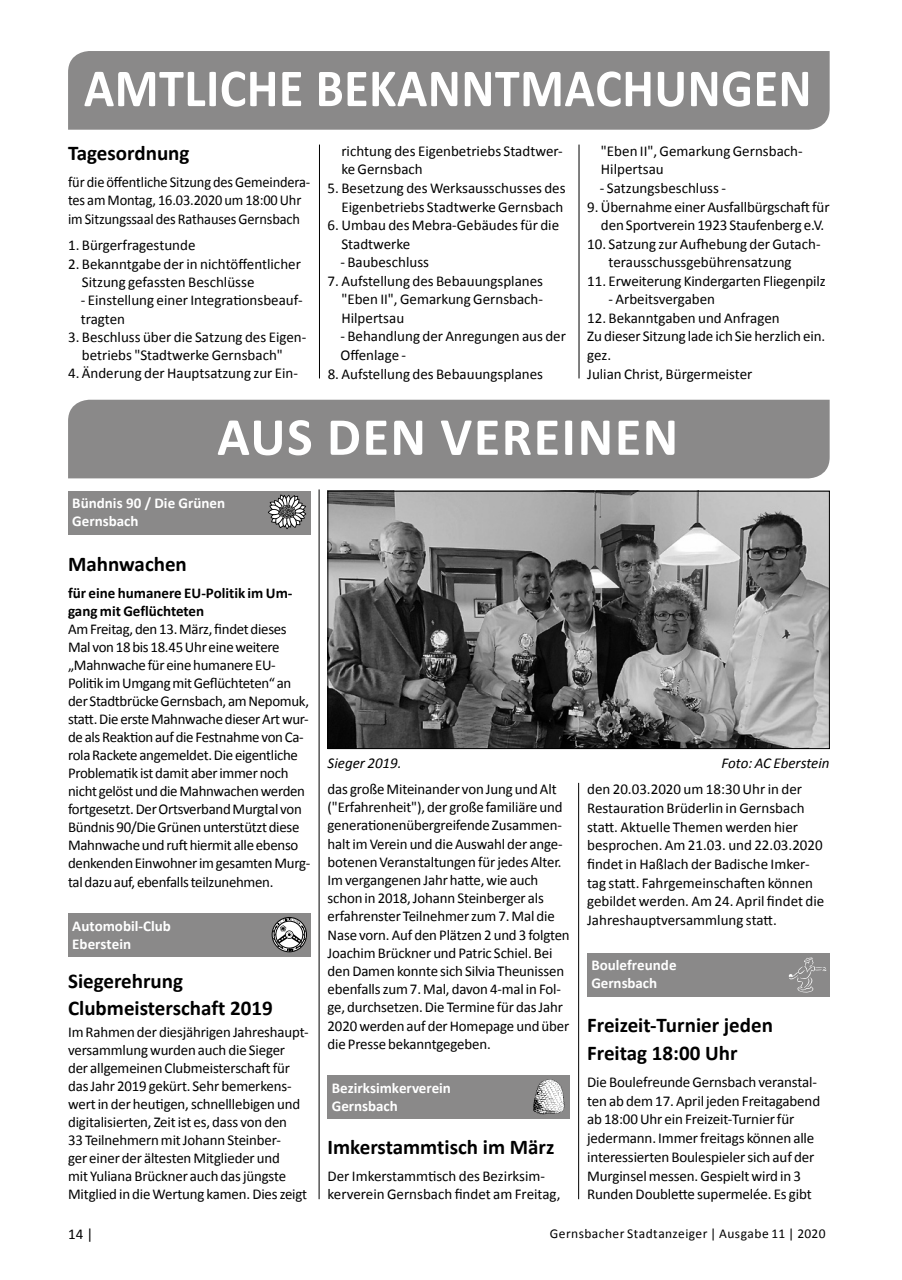
<style>
.page{position:relative;width:902px;height:1280px;background:#fff}
.page>*{position:absolute;margin:0;border:0;box-sizing:border-box;transform-origin:0 0}
.t1{font:700 54px "Calibri";letter-spacing:.01em;color:#fff;scale:.93 1}
.t2{font:700 54px "Calibri";letter-spacing:.03em;color:#fff}
.t3{font:700 21px/27.8px "Calibri";color:#000}
.t4{font:15px/18px "Calibri";letter-spacing:-.01em;color:#000}
.t5{font:15px/18.3px "Calibri";letter-spacing:-.01em;color:#000;scale:.96 1}
.t6{font:700 15px/18px "Calibri";color:#fff}
.t7{font:700 15px/18px "Calibri";color:#000}
.t8{font:italic 15px "Calibri";color:#000}
.t9{font:13.5px "Calibri";letter-spacing:.03em;color:#000}
</style>
<div class="page">
<hr style="left:578px;top:145px;width:1px;height:233px;background:#000">
<hr style="left:319px;top:145px;width:1px;height:233px;background:#000">
<div style="left:68px;top:51px;width:761px;height:79px;background:#8a8989"></div>
<div style="left:68px;top:400px;width:761px;height:78px;background:#8a8989"></div>
<div style="left:587px;top:953px;width:242px;height:43px;background:#8a8989"></div>
<svg style="left:788px;top:957px;width:38px;height:36px"></svg>
<div style="left:327px;top:1076px;width:243px;height:43px;background:#8a8989"></div>
<svg style="left:533px;top:1079px;width:31px;height:35px"></svg>
<div style="left:68px;top:491px;width:242px;height:43px;background:#8a8989"></div>
<svg style="left:268px;top:494px;width:38px;height:35px"></svg>
<div style="left:68px;top:913px;width:242px;height:44px;background:#8a8989"></div>
<div style="left:272px;top:917px;width:35px;height:35px;border:1px solid #000;border-radius:50%"></div>
<svg style="left:272px;top:918px;width:34px;height:33px"></svg>
<img style="left:329px;top:493px;width:498px;height:254px">
<div style="left:327px;top:491px;width:502px;height:258px;border:1px solid #000"></div>
<hr style="left:578px;top:783px;width:1px;height:416px;background:#000">
<hr style="left:319px;top:489px;width:1px;height:710px;background:#000">
<h1 class="t1" style="left:84px;top:54px;width:783px">AMTLICHE BEKANNTMACHUNGEN</h1>
<h2 class="t3" style="left:68px;top:139px;width:123px">Tagesordnung</h2>
<p class="t5" style="left:68px;top:173px;width:254px">für die öffentliche Sitzung des Gemeindera&shy;tes am Montag, 16.03.2020 um 18:00 Uhr im Sitzungssaal des Rathauses Gernsbach</p>
<p class="t4" style="left:68px;top:237px;width:129px">1. Bürgerfragestunde</p>
<p class="t4" style="left:82px;top:255px;width:220px;text-indent:-14px">2. Bekanntgabe der in nichtöffentlicher<br>Sitzung gefassten Beschlüsse</p>
<p class="t4" style="left:81px;top:291px;width:223px">- Einstellung einer Integrationsbeauf&shy;tragten</p>
<p class="t4" style="left:82px;top:328px;width:226px;text-indent:-14px">3. Beschluss über die Satzung des Eigen&shy;betriebs "Stadtwerke Gernsbach"</p>
<p class="t4" style="left:68px;top:365px;width:231px">4. Änderung der Hauptsatzung zur Ein-</p>
<p class="t4" style="left:341px;top:142px;width:223px;line-height:18.6px">richtung des Eigenbetriebs Stadtwer&shy;ke Gernsbach</p>
<p class="t4" style="left:327px;top:179px;width:239px;line-height:18.6px;text-align:right">5. Besetzung des Werksausschusses des<br>Eigenbetriebs Stadtwerke Gernsbach</p>
<p class="t4" style="left:341px;top:216px;width:219px;line-height:18.6px;text-indent:-14px">6. Umbau des Mebra-Gebäudes für die<br>Stadtwerke</p>
<p class="t4" style="left:340px;top:253px;width:90px">- Baubeschluss</p>
<p class="t4" style="left:341px;top:271px;width:203px;line-height:18.6px;text-align:justify;text-indent:-14px">7. Aufstellung des Bebauungsplanes "Eben II", Gemarkung Gernsbach-Hilpertsau</p>
<p class="t4" style="left:340px;top:327px;width:227px;line-height:18.6px">- Behandlung der Anregungen aus der<br>Offenlage -</p>
<p class="t4" style="left:327px;top:365px;width:217px">8. Aufstellung des Bebauungsplanes</p>
<p class="t4" style="left:601px;top:142px;width:203px;line-height:18.6px">"Eben II", Gemarkung Gernsbach-<br>Hilpertsau</p>
<p class="t4" style="left:600px;top:179px;width:127px">- Satzungsbeschluss -</p>
<p class="t4" style="left:587px;top:197px;width:244px;line-height:18.6px;text-align:center">9. Übernahme einer Ausfallbürgschaft für den Sportverein 1923 Staufenberg e.V.</p>
<p class="t4" style="left:587px;top:234px;width:235px;line-height:18.6px;text-align:center">10. Satzung zur Aufhebung der Gutach&shy;terausschussgebührensatzung</p>
<p class="t4" style="left:587px;top:272px;width:240px">11. Erweiterung Kindergarten Fliegenpilz</p>
<p class="t4" style="left:608px;top:290px;width:108px">- Arbeitsvergaben</p>
<p class="t4" style="left:587px;top:309px;width:239px;line-height:18.6px">12. Bekanntgaben und Anfragen<br>Zu dieser Sitzung lade ich Sie herzlich ein. gez.<br>Julian Christ, Bürgermeister</p>
<h1 class="t2" style="left:217px;top:402px;width:462px">AUS DEN VEREINEN</h1>
<p class="t6" style="left:72px;top:494px;width:154px">Bündnis 90 / Die Grünen<br>Gernsbach</p>
<h2 class="t3" style="left:68px;top:551px;width:120px">Mahnwachen</h2>
<p class="t7" style="left:68px;top:584px;width:226px">für eine humanere EU-Politik im Um&shy;gang mit Geflüchteten</p>
<p class="t4" style="left:68px;top:620px;width:244px">Am Freitag, den 13. März, findet dieses Mal von 18 bis 18.45 Uhr eine weitere „Mahnwache für eine humanere EU-Politik im Umgang mit Geflüchteten“ an der Stadtbrücke Gernsbach, am Nepomuk, statt. Die erste Mahnwache dieser Art wur&shy;de als Reaktion auf die Festnahme von Ca&shy;rola Rackete angemeldet. Die eigentliche Problematik ist damit aber immer noch nicht gelöst und die Mahnwachen werden fortgesetzt. Der Ortsverband Murgtal von Bündnis 90/Die Grünen unterstützt diese Mahnwache und ruft hiermit alle ebenso denkenden Einwohner im gesamten Murg&shy;tal dazu auf, ebenfalls teilzunehmen.</p>
<p class="t6" style="left:72px;top:917px;width:100px">Automobil-Club<br>Eberstein</p>
<h2 class="t3" style="left:68px;top:967px;width:206px;line-height:27px">Siegerehrung<br>Clubmeisterschaft 2019</h2>
<p class="t4" style="left:68px;top:1023px;width:242px">Im Rahmen der diesjährigen Jahreshaupt&shy;versammlung wurden auch die Sieger der allgemeinen Clubmeisterschaft für das Jahr 2019 gekürt. Sehr bemerkens&shy;wert in der heutigen, schnelllebigen und digitalisierten, Zeit ist es, dass von den<br>33 Teilnehmern mit Johann Steinber-<br>ger einer der ältesten Mitglieder und<br>mit Yuliana Brückner auch das jüngste Mitglied in die Wertung kamen. Dies zeigt</p>
<p class="t8" style="left:327px;top:753px;width:75px">Sieger 2019.</p>
<p class="t8" style="left:721px;top:753px;width:110px">Foto: AC Eberstein</p>
<p class="t4" style="left:327px;top:780px;width:243px">das große Miteinander von Jung und Alt ("Erfahrenheit"), der große familiäre und generationenübergreifende Zusammen&shy;halt im Verein und die Auswahl der ange&shy;botenen Veranstaltungen für jedes Alter.<br>Im vergangenen Jahr hatte, wie auch schon in 2018, Johann Steinberger als erfahrenster Teilnehmer zum 7. Mal die Nase vorn. Auf den Plätzen 2 und 3 folgten Joachim Brückner und Patric Schiel. Bei den Damen konnte sich Silvia Theunissen ebenfalls zum 7. Mal, davon 4-mal in Fol&shy;ge, durchsetzen. Die Termine für das Jahr 2020 werden auf der Homepage und über die Presse bekanntgegeben.</p>
<p class="t6" style="left:332px;top:1079px;width:120px">Bezirksimkerverein<br>Gernsbach</p>
<h2 class="t3" style="left:327px;top:1133px;width:228px">Imkerstammtisch im März</h2>
<p class="t4" style="left:327px;top:1167px;width:234px">Der Imkerstammtisch des Bezirksim&shy;kerverein Gernsbach findet am Freitag,</p>
<p class="t4" style="left:587px;top:780px;width:238px;line-height:18.8px">den 20.03.2020 um 18:30 Uhr in der Restauration Brüderlin in Gernsbach statt. Aktuelle Themen werden hier besprochen. Am 21.03. und 22.03.2020 findet in Haßlach der Badische Imker&shy;tag statt. Fahrgemeinschaften können gebildet werden. Am 24. April findet die Jahreshauptversammlung statt.</p>
<p class="t6" style="left:591px;top:956px;width:87px">Boulefreunde<br>Gernsbach</p>
<h2 class="t3" style="left:587px;top:1011px;width:187px">Freizeit-Turnier jeden<br>Freitag 18:00 Uhr</h2>
<p class="t4" style="left:587px;top:1072px;width:234px;line-height:18.8px">Die Boulefreunde Gernsbach veranstal&shy;ten ab dem 17. April jeden Freitagabend ab 18:00 Uhr ein Freizeit-Turnier für jedermann. Immer freitags können alle interessierten Boulespieler sich auf der Murginsel messen. Gespielt wird in 3<br>Runden Doublette supermelée. Es gibt</p>
<p class="t4" style="left:68px;top:1225px;width:27px">14 |</p>
<p class="t9" style="left:550px;top:1225px;width:277px">Gernsbacher Stadtanzeiger | Ausgabe 11 | 2020</p>
</div>
